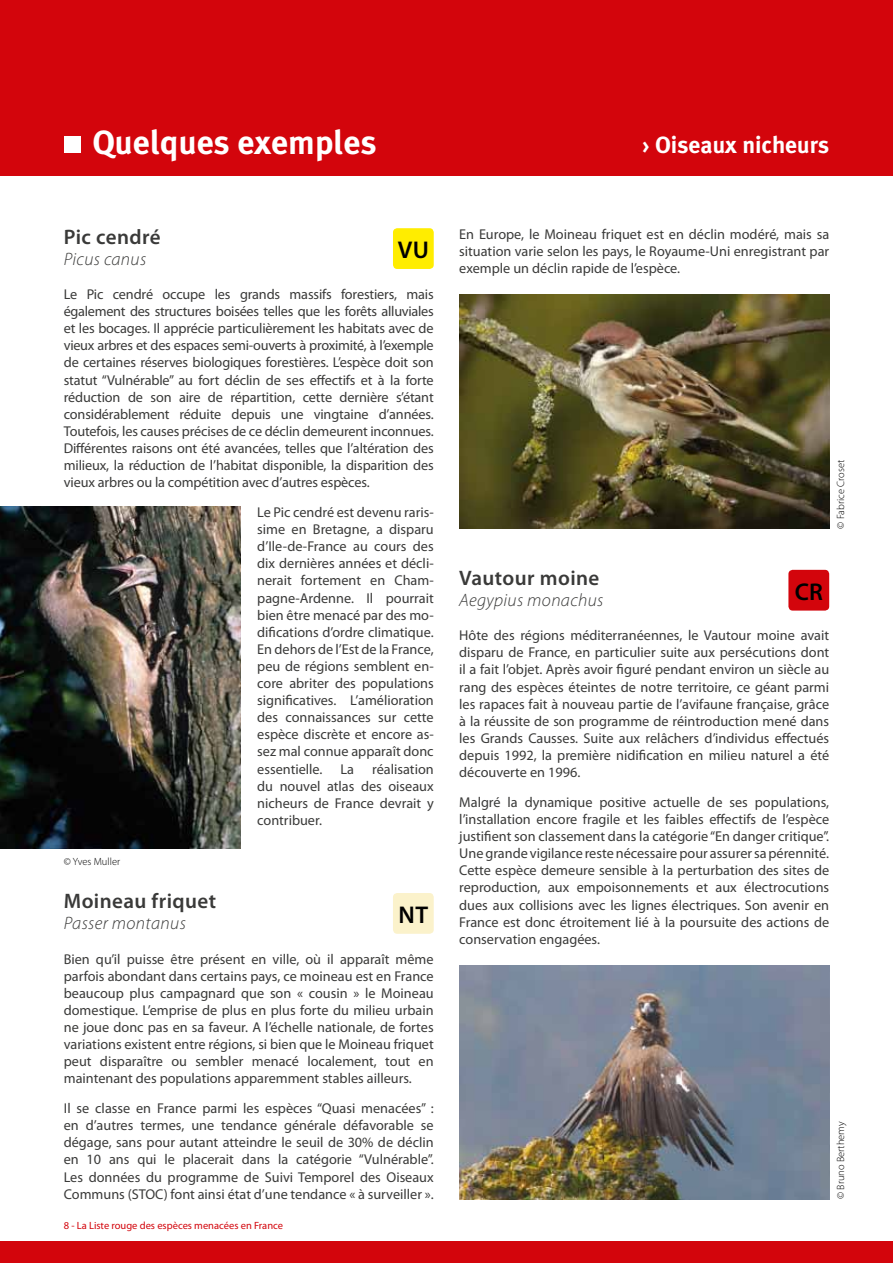
<style>
.page{position:relative;width:893px;height:1263px;background:#fff}
.page>*{position:absolute;margin:0;border:0;box-sizing:border-box;transform-origin:0 0}
.t1{font:700 33.75px "Meta Plus";color:#fff}
.t2{font:600 24.3px "Myriad Pro";color:#000}
.t3{font:700 23.55px "Meta Plus";color:#fff}
.t4{font:600 21px "Myriad Pro";letter-spacing:.02em;color:#3a3a39}
.t5{font:italic 300 18px "Myriad Pro";letter-spacing:.02em;color:#3a3a39}
.t6{font:14.25px/17.1px "Myriad Pro";color:#3a3a39;text-align:justify}
.t7{font:10.5px "Myriad Pro";color:#d3050c}
.t8{font:300 10.5px "Myriad Pro";color:#000}
</style>
<div class="page">
<div style="left:0;top:0;width:893px;height:176px;background:#d3050c"></div>
<div style="left:0;top:1241px;width:893px;height:22px;background:#d3050c"></div>
<div style="left:64px;top:136px;width:16px;height:17px;background:#fff"></div>
<div style="left:393px;top:228px;width:41px;height:41px;background:#ffed00;border-radius:4px"></div>
<div style="left:393px;top:893px;width:41px;height:41px;background:#fbf2cb;border-radius:4px"></div>
<div style="left:788px;top:570px;width:41px;height:41px;background:#d3050c;border-radius:4px"></div>
<img style="left:0;top:507px;width:240px;height:341px">
<img style="left:459px;top:294px;width:370px;height:235px">
<img style="left:459px;top:965px;width:370px;height:234px">
<h1 class="t1" style="left:92px;top:123px;width:286px">Quelques exemples</h1>
<h3 class="t3" style="left:642px;top:131px;width:188px">› Oiseaux nicheurs</h3>
<h3 class="t4" style="left:64px;top:224px;width:98px">Pic cendré</h3>
<p class="t5" style="left:64px;top:248px;width:84px">Picus canus</p>
<p class="t6" style="left:64px;top:285px;width:371px">Le Pic cendré occupe les grands massifs forestiers, mais également des structures boisées telles que les forêts alluviales et les bocages. Il apprécie particulièrement les habitats avec de vieux arbres et des espaces semi-ouverts à proximité, à l’exemple de certaines réserves biologiques forestières. L’espèce doit son statut “Vulnérable” au fort déclin de ses effectifs et à la forte réduction de son aire de répartition, cette dernière s’étant considérablement réduite depuis une vingtaine d’années.<br>Toutefois, les causes précises de ce déclin demeurent inconnues.<br>Différentes raisons ont été avancées, telles que l’altération des milieux, la réduction de l’habitat disponible, la disparition des vieux arbres ou la compétition avec d’autres espèces.</p>
<p class="t6" style="left:257px;top:503px;width:178px">Le Pic cendré est devenu raris&shy;sime en Bretagne, a disparu d’Ile-de-France au cours des dix dernières années et décli&shy;nerait fortement en Cham&shy;pagne-Ardenne. Il pourrait bien être menacé par des mo&shy;difications d’ordre climatique.<br>En dehors de l’Est de la France, peu de régions semblent en&shy;core abriter des populations significatives. L’amélioration des connaissances sur cette espèce discrète et encore as&shy;sez mal connue apparaît donc essentielle.</p>
<h2 class="t2" style="left:398px;top:234px;width:33px">VU</h2>
<p class="t6" style="left:257px;top:760px;width:178px;text-indent:115px">réalisation du nouvel atlas des oiseaux nicheurs de France devrait y contribuer.</p>
<p class="t6" style="left:341px;top:760px;width:15px">La</p>
<p class="t8" style="left:64px;top:855px;width:58px">© Yves Muller</p>
<h3 class="t4" style="left:64px;top:888px;width:154px">Moineau friquet</h3>
<p class="t5" style="left:64px;top:913px;width:124px">Passer montanus</p>
<p class="t6" style="left:64px;top:950px;width:371px">Bien qu’il puisse être présent en ville, où il apparaît même parfois abondant dans certains pays, ce moineau est en France beaucoup plus campagnard que son « cousin » le Moineau domestique. L’emprise de plus en plus forte du milieu urbain ne joue donc pas en sa faveur. A l’échelle nationale, de fortes variations existent entre régions, si bien que le Moineau friquet peut disparaître ou sembler menacé localement, tout en maintenant des populations apparemment stables ailleurs.</p>
<p class="t6" style="left:64px;top:1099px;width:371px">Il se classe en France parmi les espèces “Quasi menacées” : en d’autres termes, une tendance générale défavorable se dégage, sans pour autant atteindre le seuil de 30% de déclin en 10 ans qui le placerait dans la catégorie “Vulnérable”.<br>Les données du programme de Suivi Temporel des Oiseaux Communs (STOC) font ainsi état d’une tendance « à surveiller ».</p>
<h2 class="t2" style="left:399px;top:899px;width:31px">NT</h2>
<p class="t7" style="left:64px;top:1219px;width:221px">8 - La Liste rouge des espèces menacées en France</p>
<p class="t6" style="left:459px;top:225px;width:371px">En Europe, le Moineau friquet est en déclin modéré, mais sa situation varie selon les pays, le Royaume-Uni enregistrant par exemple un déclin rapide de l’espèce.</p>
<p class="t8" style="left:834px;top:529px;width:70px;rotate:-90deg">© Fabrice Croset</p>
<h3 class="t4" style="left:459px;top:565px;width:142px">Vautour moine</h3>
<p class="t5" style="left:459px;top:589px;width:146px">Aegypius monachus</p>
<p class="t6" style="left:459px;top:627px;width:371px">Hôte des régions méditerranéennes, le Vautour moine avait disparu de France, en particulier suite aux persécutions dont il a fait l’objet. Après avoir figuré pendant environ un siècle au rang des espèces éteintes de notre territoire, ce géant parmi les rapaces fait à nouveau partie de l’avifaune française, grâce à la réussite de son programme de réintroduction mené dans les Grands Causses. Suite aux relâchers d’individus effectués depuis 1992, la première nidification en milieu naturel a été découverte en 1996.</p>
<p class="t6" style="left:459px;top:793px;width:371px">Malgré la dynamique positive actuelle de ses populations, l’installation encore fragile et les faibles effectifs de l’espèce justifient son classement dans la catégorie “En danger critique”.<br>Une grande vigilance reste nécessaire pour assurer sa pérennité.<br>Cette espèce demeure sensible à la perturbation des sites de reproduction, aux empoisonnements et aux électrocutions dues aux collisions avec les lignes électriques. Son avenir en France est donc étroitement lié à la poursuite des actions de conservation engagées.</p>
<h2 class="t2" style="left:795px;top:576px;width:30px">CR</h2>
<p class="t8" style="left:834px;top:1199px;width:79px;rotate:-90deg">© Bruno Berthemy</p>
</div>
